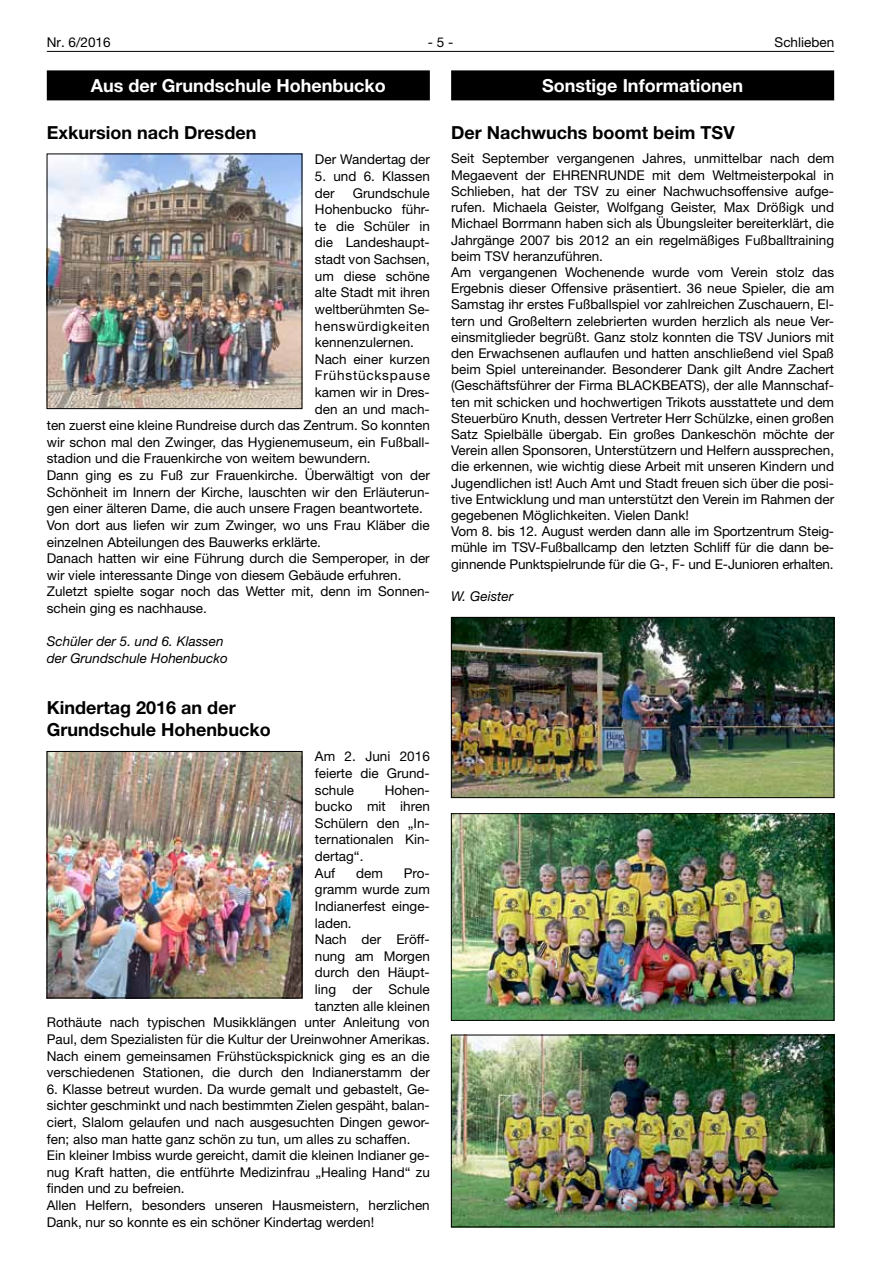
<style>
.page{position:relative;width:881px;height:1263px;background:#fff}
.page>*{position:absolute;margin:0;border:0;box-sizing:border-box;transform-origin:0 0}
.t1{font:700 18px/22px "Helvetica Neue LT";color:#000}
.t2{font:700 18px "Helvetica Neue LT";color:#fff}
.t3{font:13.5px/16.2px "Helvetica Neue LT";color:#000}
.t4{font:italic 13.5px/16.6px "Helvetica Neue LT";color:#000}
.t5{font:13.5px "Helvetica Neue LT";letter-spacing:.045em;color:#000}
.t6{font:13.5px "Helvetica Neue LT";letter-spacing:.06em;color:#000}
</style>
<div class="page">
<hr style="left:47px;top:51px;width:786px;height:1px;background:#000">
<div style="left:47px;top:70px;width:382px;height:30px;background:#000"></div>
<img style="left:49px;top:156px;width:251px;height:251px">
<div style="left:47px;top:154px;width:255px;height:255px;border:1px solid #000"></div>
<img style="left:49px;top:753px;width:251px;height:243px">
<div style="left:47px;top:751px;width:255px;height:247px;border:1px solid #000"></div>
<div style="left:451px;top:70px;width:382px;height:30px;background:#000"></div>
<img style="left:453px;top:619px;width:378px;height:177px">
<div style="left:451px;top:617px;width:382px;height:181px;border:1px solid #000"></div>
<img style="left:453px;top:815px;width:378px;height:203px">
<div style="left:451px;top:813px;width:382px;height:207px;border:1px solid #000"></div>
<img style="left:453px;top:1037px;width:378px;height:188px">
<div style="left:451px;top:1035px;width:382px;height:192px;border:1px solid #000"></div>
<p class="t3" style="left:47px;top:34px;width:65px">Nr. 6/2016</p>
<p class="t3" style="left:427px;top:34px;width:27px">- 5 -</p>
<p class="t3" style="left:774px;top:34px;width:61px">Schlieben</p>
<h1 class="t2" style="left:91px;top:74px;width:296px">Aus der Grundschule Hohenbucko</h1>
<h1 class="t1" style="left:47px;top:121px;width:211px">Exkursion nach Dresden</h1>
<p class="t3" style="left:315px;top:151px;width:116px">Der Wandertag der</p>
<p class="t3" style="left:315px;top:168px;width:116px;line-height:16.6px">5. und 6. Klassen der</p>
<h1 class="t2" style="left:542px;top:74px;width:202px">Sonstige Informationen</h1>
<h1 class="t1" style="left:451px;top:121px;width:285px">Der Nachwuchs boomt beim TSV</h1>
<p class="t3" style="left:451px;top:150px;width:384px">Seit September vergangenen Jahres, unmittelbar nach dem Megaevent der EHRENRUNDE mit dem Weltmeisterpokal in Schlieben, hat der TSV zu einer Nachwuchsoffensive aufge&shy;rufen. Michaela Geister, Wolfgang Geister, Max Drößigk und Michael Borrmann haben sich als Übungsleiter bereiterklärt, die Jahrgänge 2007 bis 2012 an ein regelmäßiges Fußballtraining beim TSV heranzuführen.<br>Am vergangenen Wochenende wurde vom Verein stolz das Ergebnis dieser Offensive präsentiert. 36 neue Spieler, die am Samstag ihr erstes Fußballspiel vor zahlreichen Zuschauern, El&shy;tern und Großeltern zelebrierten wurden herzlich als neue Ver&shy;einsmitglieder begrüßt. Ganz stolz konnten die TSV Juniors mit den Erwachsenen auflaufen und hatten anschließend viel Spaß beim Spiel untereinander. Besonderer Dank gilt Andre Zachert (Geschäftsführer der Firma BLACKBEATS), der alle Mannschaf&shy;ten mit schicken und hochwertigen Trikots ausstattete und dem Steuerbüro Knuth, dessen Vertreter Herr Schülzke, einen großen Satz Spielbälle übergab. Ein großes Dankeschön möchte der Verein allen Sponsoren, Unterstützern und Helfern aussprechen, die erkennen, wie wichtig diese Arbeit mit unseren Kindern und Jugendlichen ist! Auch Amt und Stadt freuen sich über die posi&shy;tive Entwicklung und man unterstützt den Verein im Rahmen der gegebenen Möglichkeiten. Vielen Dank!<br>Vom 8. bis 12. August werden dann alle im Sportzentrum Steig&shy;mühle im TSV-Fußballcamp den letzten Schliff für die dann be&shy;ginnende Punktspielrunde für die G-, F- und E-Junioren erhalten.</p>
<p class="t4" style="left:451px;top:588px;width:63px">W. Geister</p>
<p class="t3" style="left:352px;top:184px;width:79px">Grundschule</p>
<p class="t3" style="left:315px;top:201px;width:116px">Hohenbucko führ-</p>
<p class="t3" style="left:315px;top:218px;width:116px">te die Schüler in</p>
<p class="t3" style="left:315px;top:234px;width:116px">die Landeshaupt-</p>
<p class="t3" style="left:315px;top:251px;width:116px">stadt von Sachsen,</p>
<p class="t3" style="left:315px;top:268px;width:116px">um diese schöne</p>
<p class="t3" style="left:315px;top:284px;width:116px">alte Stadt mit ihren</p>
<p class="t3" style="left:315px;top:301px;width:116px">weltberühmten Se-</p>
<p class="t5" style="left:315px;top:318px;width:116px">henswürdigkeiten</p>
<p class="t3" style="left:315px;top:334px;width:101px">kennenzulernen.</p>
<p class="t3" style="left:315px;top:351px;width:116px">Nach einer kurzen</p>
<p class="t6" style="left:315px;top:367px;width:116px">Frühstückspause</p>
<p class="t3" style="left:315px;top:384px;width:116px">kamen wir in Dres-</p>
<p class="t3" style="left:315px;top:400px;width:116px">den an und mach-</p>
<p class="t3" style="left:47px;top:417px;width:384px">ten zuerst eine kleine Rundreise durch das Zentrum. So konnten</p>
<p class="t3" style="left:47px;top:434px;width:384px">wir schon mal den Zwinger, das Hygienemuseum, ein Fußball-</p>
<p class="t3" style="left:47px;top:450px;width:325px">stadion und die Frauenkirche von weitem bewundern.</p>
<p class="t3" style="left:47px;top:467px;width:384px">Dann ging es zu Fuß zur Frauenkirche. Überwältigt von der</p>
<p class="t3" style="left:47px;top:484px;width:384px">Schönheit im Innern der Kirche, lauschten wir den Erläuterun-</p>
<p class="t3" style="left:47px;top:500px;width:377px">gen einer älteren Dame, die auch unsere Fragen beantwortete.</p>
<p class="t3" style="left:47px;top:517px;width:384px">Von dort aus liefen wir zum Zwinger, wo uns Frau Kläber die</p>
<p class="t3" style="left:47px;top:533px;width:276px">einzelnen Abteilungen des Bauwerks erklärte.</p>
<p class="t3" style="left:47px;top:550px;width:384px">Danach hatten wir eine Führung durch die Semperoper, in der</p>
<p class="t3" style="left:47px;top:567px;width:356px">wir viele interessante Dinge von diesem Gebäude erfuhren.</p>
<p class="t3" style="left:47px;top:583px;width:384px">Zuletzt spielte sogar noch das Wetter mit, denn im Sonnen-</p>
<p class="t3" style="left:47px;top:600px;width:162px">schein ging es nachhause.</p>
<p class="t4" style="left:47px;top:633px;width:182px">Schüler der 5. und 6. Klassen der Grundschule Hohenbucko</p>
<h1 class="t1" style="left:47px;top:696px;width:225px">Kindertag 2016 an der<br>Grundschule Hohenbucko</h1>
<p class="t3" style="left:315px;top:748px;width:116px;line-height:16.6px;text-align:justify">Am 2. Juni 2016 feierte die Grund&shy;schule</p>
<p class="t3" style="left:315px;top:781px;width:116px;line-height:16.6px;text-indent:70px">Hohen&shy;bucko mit ihren<br>Schülern den „In&shy;ternationalen Kin&shy;dertag“.<br>Auf</p>
<p class="t3" style="left:356px;top:864px;width:28px">dem</p>
<p class="t3" style="left:403px;top:864px;width:28px">Pro-</p>
<p class="t3" style="left:315px;top:881px;width:116px">gramm wurde zum</p>
<p class="t3" style="left:315px;top:898px;width:116px">Indianerfest einge-</p>
<p class="t3" style="left:315px;top:914px;width:38px">laden.</p>
<p class="t3" style="left:315px;top:931px;width:116px">Nach der Eröff-</p>
<p class="t3" style="left:315px;top:948px;width:116px">nung am Morgen</p>
<p class="t3" style="left:315px;top:964px;width:116px">durch den Häupt-</p>
<p class="t3" style="left:315px;top:981px;width:116px">ling der Schule</p>
<p class="t3" style="left:315px;top:997px;width:116px">tanzten alle kleinen</p>
<p class="t3" style="left:47px;top:1014px;width:384px">Rothäute nach typischen Musikklängen unter Anleitung von</p>
<p class="t3" style="left:47px;top:1031px;width:384px">Paul, dem Spezialisten für die Kultur der Ureinwohner Amerikas.</p>
<p class="t3" style="left:47px;top:1047px;width:384px">Nach einem gemeinsamen Frühstückspicknick ging es an die</p>
<p class="t3" style="left:47px;top:1064px;width:384px">verschiedenen Stationen, die durch den Indianerstamm der</p>
<p class="t3" style="left:47px;top:1080px;width:384px;line-height:16.6px">6. Klasse betreut wurden. Da wurde gemalt und gebastelt, Ge&shy;sichter geschminkt und nach bestimmten Zielen gespäht, balan&shy;ciert, Slalom gelaufen und nach ausgesuchten Dingen gewor&shy;fen; also man hatte ganz schön zu tun, um alles zu schaffen.<br>Ein kleiner Imbiss wurde gereicht, damit die kleinen Indianer ge&shy;nug Kraft hatten, die entführte Medizinfrau „Healing Hand“ zu finden und zu befreien.<br>Allen Helfern, besonders unseren Hausmeistern, herzlichen Dank, nur so konnte es ein schöner Kindertag werden!</p>
</div>
